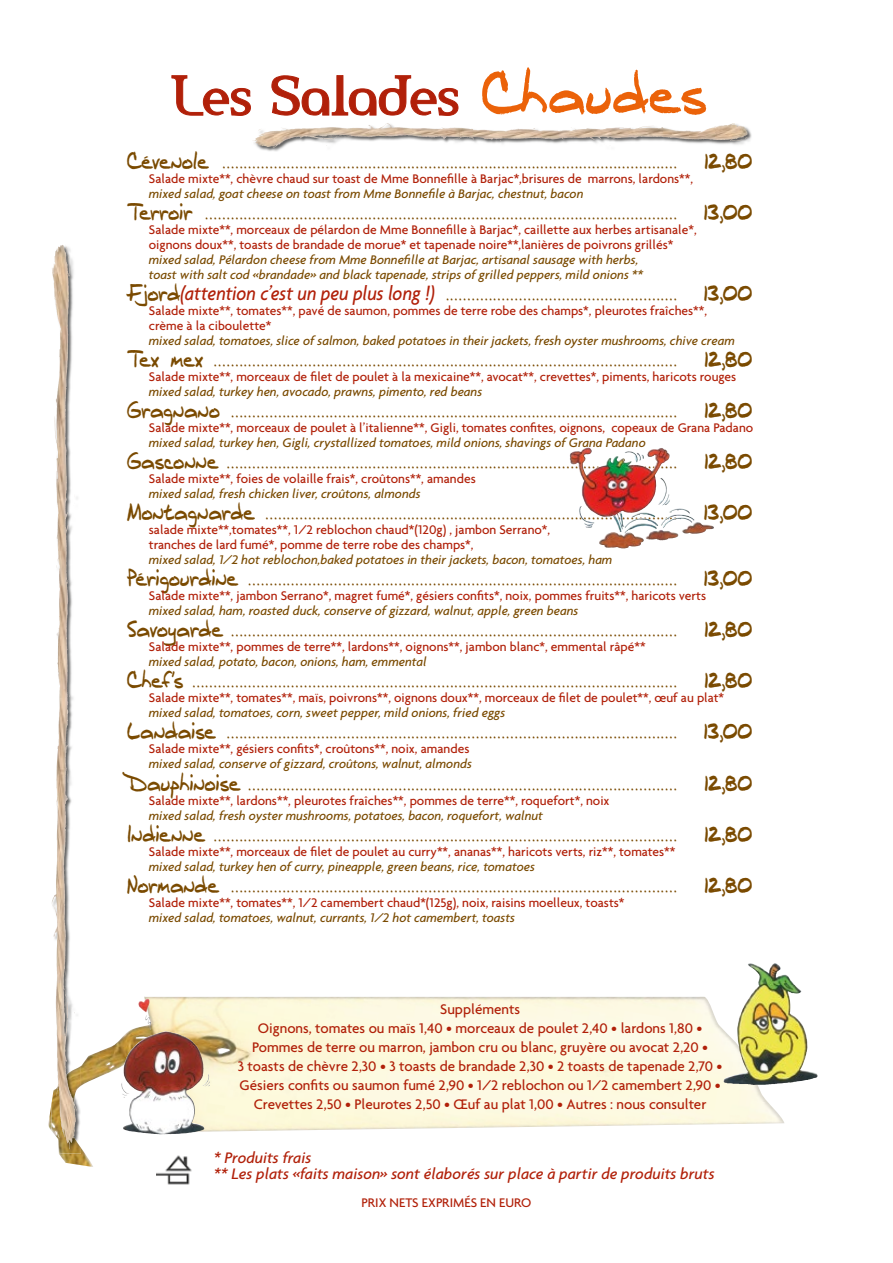
<style>
.page{position:relative;width:893px;height:1263px;background:#fff}
.page>*{position:absolute;margin:0;border:0;box-sizing:border-box;transform-origin:0 0}
.t1{font:52.5px "Amerika";color:#b12009}
.t2{font:21px "Campafont";letter-spacing:-.025em;color:#7a4a00;scale:.9 1}
.t3{font:italic 500 16.5px/16.5px "Agenda";color:#b12009}
.t4{font:500 15px/19px "Agenda";color:#b12009;text-align:center}
.t5{font:500 13.5px/15px "Agenda";color:#b12009}
.t6{font:italic 500 13.5px/15px "Agenda";color:#7a4a00}
.t7{font:12px "Campafont";color:#7a4a00;scale:.9 1}
.s1{font-family:"Campafont";color:#eb6209}
.s2{font-size:21px}
.s3{font-family:"Agenda";font-weight:500;font-style:italic;font-size:21px;color:#b12009}
</style>
<div class="page">
<img style="left:48px;top:996px;width:736px;height:136px">
<img style="left:253px;top:123px;width:499px;height:28px">
<img style="left:282px;top:123px;width:109px;height:7px">
<img style="left:51px;top:246px;width:30px;height:820px">
<img style="left:51px;top:1066px;width:30px;height:87px">
<img style="left:52px;top:245px;width:14px;height:149px">
<svg style="left:171px;top:75px;width:80px;height:41px"></svg>
<svg style="left:271px;top:75px;width:188px;height:41px"></svg>
<img style="left:569px;top:448px;width:34px;height:69px">
<img style="left:737px;top:963px;width:37px;height:88px">
<img style="left:138px;top:998px;width:27px;height:36px">
<img style="left:156px;top:1155px;width:36px;height:30px">
<h1 class="t1" style="left:171px;top:60px;width:538px">Les Salades <span class="s1">Chaudes</span></h1>
<p class="t7" style="left:128px;top:157px;width:612px"><span class="s2">Cévenole</span> ..........................................................................................................</p>
<h2 class="t2" style="left:705px;top:149px;width:55px">12,80</h2>
<p class="t5" style="left:149px;top:171px;width:546px">Salade mixte**, chèvre chaud sur toast de Mme Bonnefille à Barjac*,brisures de marrons, lardons**,</p>
<p class="t6" style="left:149px;top:186px;width:436px">mixed salad, goat cheese on toast from Mme Bonnefile à Barjac, chestnut, bacon</p>
<p class="t7" style="left:128px;top:208px;width:612px"><span class="s2">Terroir</span> ..............................................................................................................</p>
<h2 class="t2" style="left:704px;top:200px;width:56px">13,00</h2>
<p class="t5" style="left:149px;top:222px;width:549px">Salade mixte**, morceaux de pélardon de Mme Bonnefille à Barjac*, caillette aux herbes artisanale*, oignons doux**, toasts de brandade de morue* et tapenade noire**,lanières de poivrons grillés*</p>
<p class="t6" style="left:149px;top:252px;width:496px">mixed salad, Pélardon cheese from Mme Bonnefille at Barjac, artisanal sausage with herbs, toast with salt cod «brandade» and black tapenade, strips of grilled peppers, mild onions **</p>
<p class="t7" style="left:128px;top:289px;width:612px"><span class="s2">Fjord</span><span class="s3">(attention c’est un peu plus long !)</span> ......................................................</p>
<h2 class="t2" style="left:704px;top:281px;width:56px">13,00</h2>
<p class="t5" style="left:149px;top:303px;width:560px">Salade mixte**, tomates**, pavé de saumon, pommes de terre robe des champs*, pleurotes fraîches**, crème à la ciboulette*</p>
<p class="t6" style="left:149px;top:333px;width:587px">mixed salad, tomatoes, slice of salmon, baked potatoes in their jackets, fresh oyster mushrooms, chive cream</p>
<p class="t7" style="left:128px;top:355px;width:612px"><span class="s2">Tex mex</span> ............................................................................................................</p>
<h2 class="t2" style="left:705px;top:347px;width:55px">12,80</h2>
<p class="t5" style="left:149px;top:369px;width:589px">Salade mixte**, morceaux de filet de poulet à la mexicaine**, avocat**, crevettes*, piments, haricots rouges</p>
<p class="t6" style="left:149px;top:384px;width:335px">mixed salad, turkey hen, avocado, prawns, pimento, red beans</p>
<p class="t7" style="left:128px;top:406px;width:612px"><span class="s2">Gragnano</span> ........................................................................................................</p>
<h2 class="t2" style="left:705px;top:398px;width:55px">12,80</h2>
<p class="t5" style="left:149px;top:420px;width:606px">Salade mixte**, morceaux de poulet à l’italienne**, Gigli, tomates confites, oignons, copeaux de Grana Padano</p>
<p class="t6" style="left:149px;top:435px;width:498px">mixed salad, turkey hen, Gigli, crystallized tomatoes, mild onions, shavings of Grana Padano</p>
<p class="t7" style="left:128px;top:457px;width:612px"><span class="s2">Gasconne</span> .........................................................................................................</p>
<h2 class="t2" style="left:705px;top:449px;width:55px">12,80</h2>
<p class="t5" style="left:149px;top:471px;width:328px">Salade mixte**, foies de volaille frais*, croûtons**, amandes</p>
<p class="t6" style="left:149px;top:486px;width:273px">mixed salad, fresh chicken liver, croûtons, almonds</p>
<p class="t7" style="left:128px;top:508px;width:612px"><span class="s2">Montagnarde</span> ................................................................................................</p>
<h2 class="t2" style="left:704px;top:500px;width:56px">13,00</h2>
<p class="t5" style="left:149px;top:522px;width:403px">salade mixte**,tomates**, 1/2 reblochon chaud*(120g) , jambon Serrano*, tranches de lard fumé*, pomme de terre robe des champs*,</p>
<p class="t6" style="left:149px;top:552px;width:465px">mixed salad, 1/2 hot reblochon,baked potatoes in their jackets, bacon, tomatoes, ham</p>
<p class="t7" style="left:128px;top:574px;width:612px"><span class="s2">Périgourdine</span> ....................................................................................................</p>
<h2 class="t2" style="left:704px;top:566px;width:56px">13,00</h2>
<p class="t5" style="left:149px;top:588px;width:559px">Salade mixte**, jambon Serrano*, magret fumé*, gésiers confits*, noix, pommes fruits**, haricots verts</p>
<p class="t6" style="left:149px;top:603px;width:431px">mixed salad, ham, roasted duck, conserve of gizzard, walnut, apple, green beans</p>
<p class="t7" style="left:128px;top:625px;width:612px"><span class="s2">Savoyarde</span> ........................................................................................................</p>
<h2 class="t2" style="left:705px;top:617px;width:55px">12,80</h2>
<p class="t5" style="left:149px;top:639px;width:498px">Salade mixte**, pommes de terre**, lardons**, oignons**, jambon blanc*, emmental râpé**</p>
<p class="t6" style="left:149px;top:654px;width:279px">mixed salad, potato, bacon, onions, ham, emmental</p>
<p class="t7" style="left:128px;top:676px;width:612px"><span class="s2">Chef’s</span> .................................................................................................................</p>
<h2 class="t2" style="left:705px;top:668px;width:55px">12,80</h2>
<p class="t5" style="left:149px;top:690px;width:577px">Salade mixte**, tomates**, maïs, poivrons**, oignons doux**, morceaux de filet de poulet**, œuf au plat*</p>
<p class="t6" style="left:149px;top:705px;width:358px">mixed salad, tomatoes, corn, sweet pepper, mild onions, fried eggs</p>
<p class="t7" style="left:128px;top:727px;width:612px"><span class="s2">Landaise</span> .........................................................................................................</p>
<h2 class="t2" style="left:704px;top:719px;width:56px">13,00</h2>
<p class="t5" style="left:149px;top:741px;width:322px">Salade mixte**, gésiers confits*, croûtons**, noix, amandes</p>
<p class="t6" style="left:149px;top:756px;width:325px">mixed salad, conserve of gizzard, croûtons, walnut, almonds</p>
<p class="t7" style="left:128px;top:778px;width:612px"><span class="s2">Dauphinoise</span> ....................................................................................................</p>
<h2 class="t2" style="left:705px;top:770px;width:55px">12,80</h2>
<p class="t5" style="left:149px;top:792px;width:462px">Salade mixte**, lardons**, pleurotes fraîches**, pommes de terre**, roquefort*, noix</p>
<p class="t6" style="left:149px;top:807px;width:396px">mixed salad, fresh oyster mushrooms, potatoes, bacon, roquefort, walnut</p>
<p class="t7" style="left:128px;top:829px;width:612px"><span class="s2">Indienne</span> ............................................................................................................</p>
<h2 class="t2" style="left:705px;top:821px;width:55px">12,80</h2>
<p class="t5" style="left:149px;top:843px;width:528px">Salade mixte**, morceaux de filet de poulet au curry**, ananas**, haricots verts, riz**, tomates**</p>
<p class="t6" style="left:149px;top:858px;width:388px">mixed salad, turkey hen of curry, pineapple, green beans, rice, tomatoes</p>
<p class="t7" style="left:128px;top:880px;width:612px"><span class="s2">Normande</span> ........................................................................................................</p>
<h2 class="t2" style="left:705px;top:872px;width:55px">12,80</h2>
<p class="t5" style="left:149px;top:894px;width:477px">Salade mixte**, tomates**, 1/2 camembert chaud*(125g), noix, raisins moelleux, toasts*</p>
<p class="t6" style="left:149px;top:909px;width:368px">mixed salad, tomatoes, walnut, currants, 1/2 hot camembert, toasts</p>
<p class="t4" style="left:238px;top:999px;width:486px">Suppléments<br>Oignons, tomates ou maïs 1,40 • morceaux de poulet 2,40 • lardons 1,80 • Pommes de terre ou marron, jambon cru ou blanc, gruyère ou avocat 2,20 •<br>3 toasts de chèvre 2,30 • 3 toasts de brandade 2,30 • 2 toasts de tapenade 2,70 • Gésiers confits ou saumon fumé 2,90 • 1/2 reblochon ou 1/2 camembert 2,90 • Crevettes 2,50 • Pleurotes 2,50 • Œuf au plat 1,00 • Autres : nous consulter</p>
<h3 class="t3" style="left:214px;top:1149px;width:502px">* Produits frais<br>** Les plats «faits maison» sont élaborés sur place à partir de produits bruts</h3>
<p class="t5" style="left:361px;top:1194px;width:172px">PRIX NETS EXPRIMÉS EN EURO</p>
</div>
